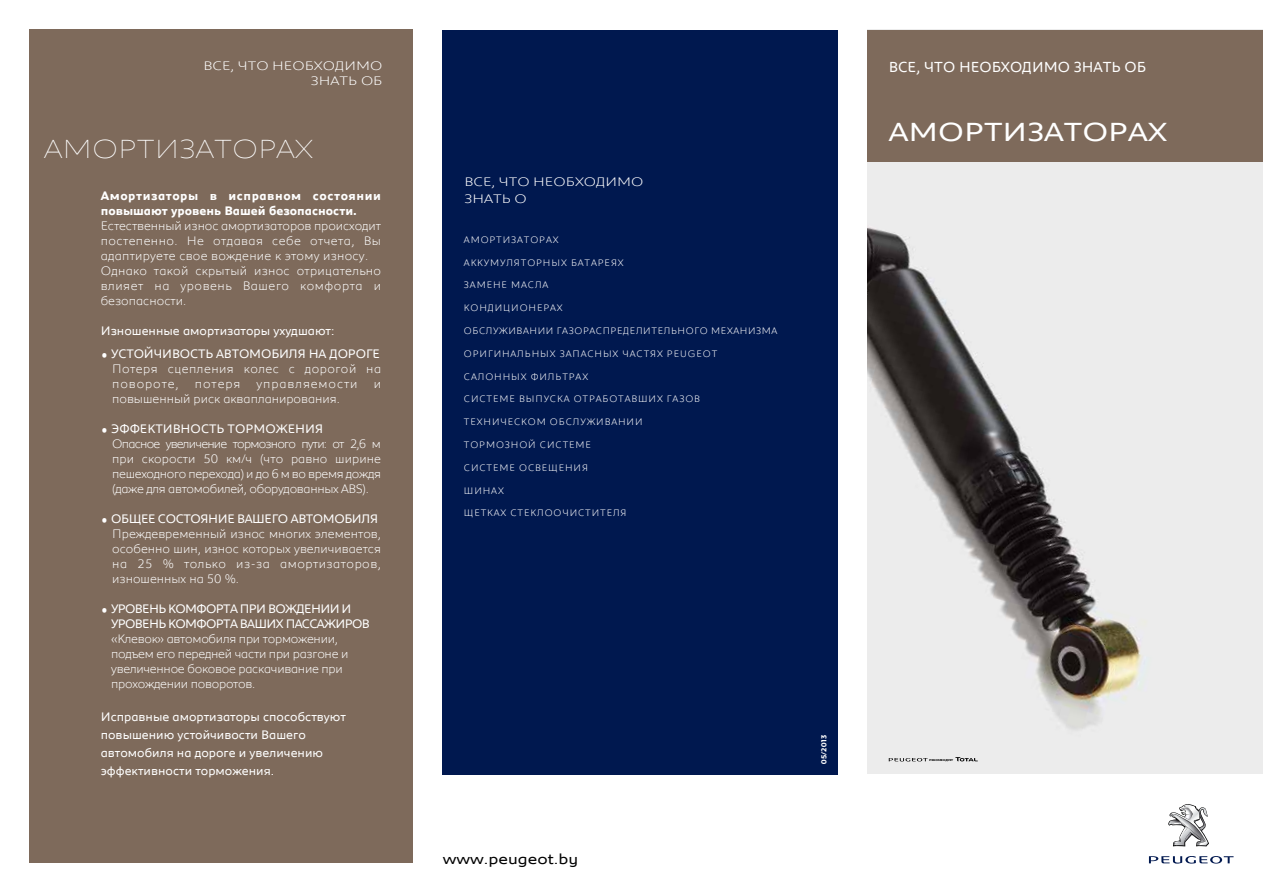
<style>
.page{position:relative;width:1263px;height:893px;background:#fff}
.page>*{position:absolute;margin:0;border:0;box-sizing:border-box;transform-origin:0 0}
.t1{font:200 27px "Peugeot Expanded";color:#fff}
.t2{font:27px "Peugeot Expanded";color:#fff}
.t3{font:15px "Peugeot";color:#fff}
.t4{font:15px "Peugeot Expanded";color:#000}
.t5{font:300 12.75px/15px "Peugeot";color:#fff;text-align:justify}
.t6{font:300 12.75px/15px "Peugeot";letter-spacing:.02em;color:#fff}
.t7{font:300 12.75px/15px "Peugeot";letter-spacing:-.025em;color:#fff}
.t8{font:12.75px/18px "Peugeot";color:#fff}
.t9{font:300 12.75px/15px "Peugeot";letter-spacing:-.02em;color:#fff}
.t10{font:700 12.75px/15px "Peugeot";color:#fff}
.t11{font:12.75px/15px "Peugeot";letter-spacing:-.05em;color:#fff}
.t12{font:300 12.75px/16.5px "Peugeot Expanded";color:#fff}
.t13{font:300 12.75px "Peugeot";letter-spacing:.07em;color:#fff}
.t14{font:300 9.75px "Peugeot";letter-spacing:.09em;color:#fff}
.t15{font:300 9.75px "Peugeot";letter-spacing:.06em;color:#fff}
.t16{font:700 7.5px "Peugeot";letter-spacing:.01em;color:#fff}
.t17{font:700 2.85px "Peugeot Expanded";letter-spacing:-.055em;color:#000}
.s1{font-size:27px}
.s2{font-weight:400}
.s3{font-weight:300;font-size:27px}
</style>
<div class="page">
<div style="left:30px;top:30px;width:383px;height:833px;background:#7e6a5b"></div>
<img style="left:868px;top:162px;width:395px;height:612px">
<div style="left:868px;top:30px;width:395px;height:132px;background:#7e6a5b"></div>
<div style="left:443px;top:30px;width:395px;height:744px;background:#00184f"></div>
<svg style="left:1168px;top:804px;width:41px;height:42px"></svg>
<svg style="left:1149px;top:856px;width:84px;height:8px"></svg>
<svg style="left:955px;top:757px;width:22px;height:4px"></svg>
<svg style="left:889px;top:758px;width:38px;height:3px"></svg>
<p class="t12" style="left:203px;top:57px;width:181px;line-height:15px;text-align:right">ВСЕ, ЧТО НЕОБХОДИМО<br>ЗНАТЬ ОБ</p>
<p class="t3" style="left:889px;top:56px;width:259px">ВСЕ, ЧТО НЕОБХОДИМО ЗНАТЬ ОБ</p>
<h1 class="t1" style="left:44px;top:130px;width:271px">АМОРТИЗАТОРАХ</h1>
<p class="t10" style="left:101px;top:187px;width:282px">Амортизаторы в исправном состоянии повышают уровень Вашей безопасности.</p>
<p class="t6" style="left:101px;top:217px;width:282px">Естественный износ амортизаторов происходит постепенно. Не отдавая себе отчета, Вы адаптируете свое вождение к этому износу.<br>Однако такой скрытый износ отрицательно влияет на уровень Вашего комфорта и безопасности.</p>
<p class="t8" style="left:101px;top:321px;width:235px">Изношенные амортизаторы ухудшают:</p>
<p class="t5" style="left:112px;top:346px;width:270px;text-indent:-11px"><span class="s1">•</span> <span class="s2">УСТОЙЧИВОСТЬ АВТОМОБИЛЯ НА ДОРОГЕ </span>Потеря сцепления колес с дорогой на повороте,</p>
<p class="t5" style="left:195px;top:376px;width:47px">потеря</p>
<p class="t13" style="left:257px;top:375px;width:102px">управляемости</p>
<p class="t5" style="left:374px;top:376px;width:9px">и</p>
<p class="t5" style="left:112px;top:391px;width:229px">повышенный риск аквапланирования.</p>
<p class="t7" style="left:112px;top:421px;width:270px;text-indent:-11px"><span class="s1">•</span> <span class="s2">ЭФФЕКТИВНОСТЬ ТОРМОЖЕНИЯ<br></span>Опасное увеличение тормозного пути: от 2,6 м при скорости 50 км/ч (что равно ширине пешеходного перехода) и до 6 м во время дождя (даже для автомобилей, оборудованных ABS).</p>
<p class="t5" style="left:112px;top:511px;width:270px;text-align:left;text-indent:-11px"><span class="s1">•</span> <span class="s2">ОБЩЕЕ СОСТОЯНИЕ ВАШЕГО АВТОМОБИЛЯ </span>Преждевременный износ многих элементов, особенно шин, износ которых увеличивается на 25 % только из-за амортизаторов, изношенных на 50 %.</p>
<p class="t11" style="left:111px;top:601px;width:260px;text-indent:-11px"><span class="s3">•</span> УРОВЕНЬ КОМФОРТА ПРИ ВОЖДЕНИИ И<br>УРОВЕНЬ КОМФОРТА ВАШИХ ПАССАЖИРОВ</p>
<p class="t9" style="left:111px;top:631px;width:239px">«Клевок» автомобиля при торможении, подъем его передней части при разгоне и увеличенное боковое раскачивание при прохождении поворотов.</p>
<p class="t8" style="left:101px;top:707px;width:247px">Исправные амортизаторы способствуют повышению устойчивости Вашего автомобиля на дороге и увеличению эффективности торможения.</p>
<p class="t12" style="left:464px;top:173px;width:181px">ВСЕ, ЧТО НЕОБХОДИМО<br>ЗНАТЬ О</p>
<p class="t14" style="left:464px;top:233px;width:96px">АМОРТИЗАТОРАХ</p>
<p class="t14" style="left:464px;top:255px;width:161px">АККУМУЛЯТОРНЫХ БАТАРЕЯХ</p>
<p class="t14" style="left:464px;top:278px;width:86px">ЗАМЕНЕ МАСЛА</p>
<p class="t14" style="left:464px;top:301px;width:100px">КОНДИЦИОНЕРАХ</p>
<p class="t15" style="left:464px;top:324px;width:315px">ОБСЛУЖИВАНИИ ГАЗОРАСПРЕДЕЛИТЕЛЬНОГО МЕХАНИЗМА</p>
<p class="t14" style="left:464px;top:347px;width:255px">ОРИГИНАЛЬНЫХ ЗАПАСНЫХ ЧАСТЯХ PEUGEOT</p>
<p class="t14" style="left:464px;top:369px;width:126px">САЛОННЫХ ФИЛЬТРАХ</p>
<p class="t14" style="left:464px;top:392px;width:238px">СИСТЕМЕ ВЫПУСКА ОТРАБОТАВШИХ ГАЗОВ</p>
<p class="t14" style="left:464px;top:415px;width:180px">ТЕХНИЧЕСКОМ ОБСЛУЖИВАНИИ</p>
<p class="t14" style="left:464px;top:438px;width:129px">ТОРМОЗНОЙ СИСТЕМЕ</p>
<p class="t14" style="left:464px;top:461px;width:126px">СИСТЕМЕ ОСВЕЩЕНИЯ</p>
<p class="t14" style="left:464px;top:483px;width:41px">ШИНАХ</p>
<p class="t14" style="left:464px;top:506px;width:164px">ЩЕТКАХ СТЕКЛООЧИСТИТЕЛЯ</p>
<p class="t4" style="left:443px;top:848px;width:137px">www.peugeot.by</p>
<p class="t16" style="left:819px;top:764px;width:31px;rotate:-90deg">05/2013</p>
<h1 class="t2" style="left:889px;top:113px;width:280px">АМОРТИЗАТОРАХ</h1>
<p class="t17" style="left:929px;top:758px;width:26px">РЕКОМЕНДУЕТ</p>
</div>
